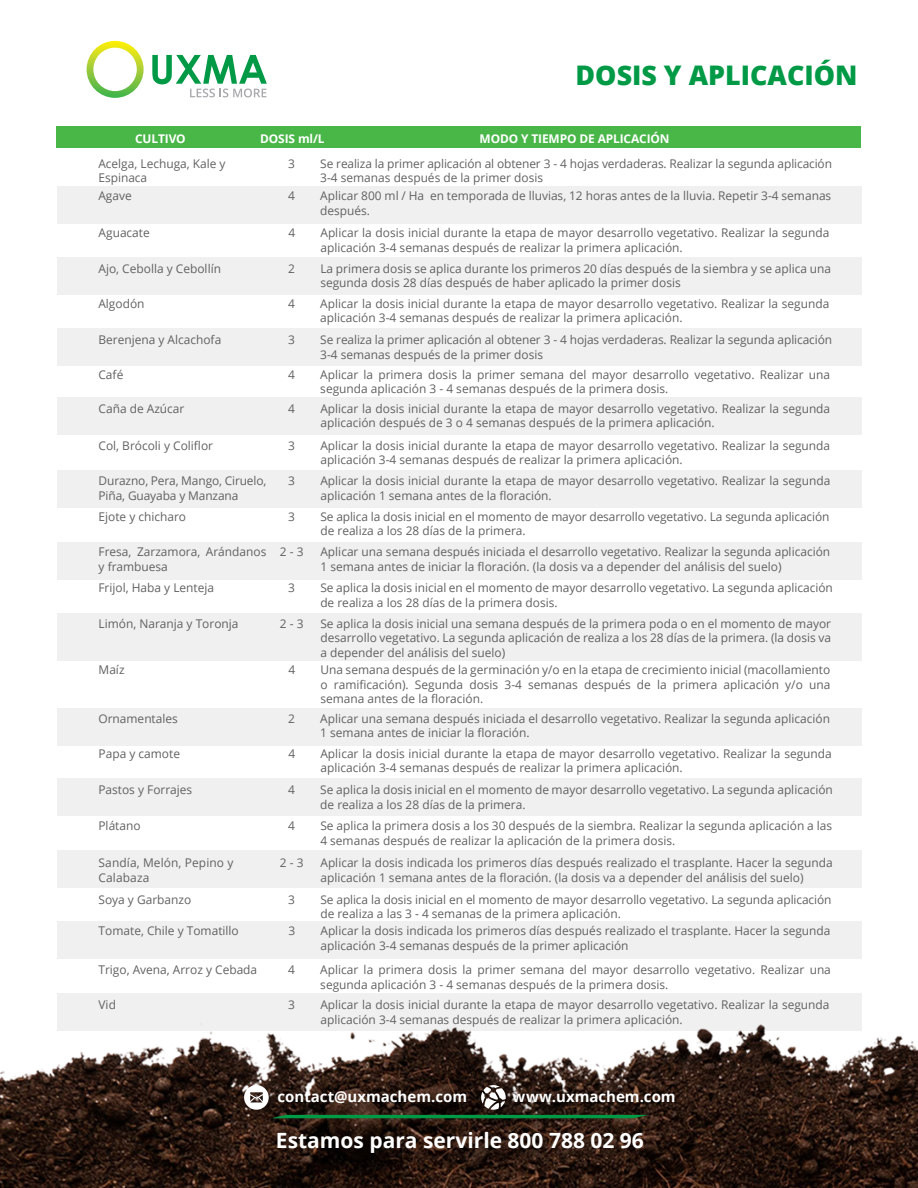
<style>
.page{position:relative;width:918px;height:1188px;background:#fff}
.page>*{position:absolute;margin:0;border:0;box-sizing:border-box;transform-origin:0 0}
.t1{font:800 27px "Open Sans";color:#009a46}
.t2{font:700 21px "Open Sans";color:#fff}
.t3{font:700 15px "Open Sans";color:#fff}
.t4{font:12px/14.4px "Open Sans";color:#606160}
.t5{font:700 12px "Open Sans";letter-spacing:-.01em;color:#fff}
</style>
<div class="page">
<img style="left:0;top:997px;width:918px;height:191px">
<div style="left:57px;top:186px;width:804px;height:38px;background:#f0f0f0"></div>
<div style="left:57px;top:328px;width:804px;height:37px;background:#f0f0f0"></div>
<div style="left:57px;top:257px;width:804px;height:38px;background:#f0f0f0"></div>
<div style="left:57px;top:397px;width:804px;height:38px;background:#f0f0f0"></div>
<div style="left:57px;top:613px;width:804px;height:47px;background:#f0f0f0"></div>
<div style="left:57px;top:778px;width:804px;height:38px;background:#f0f0f0"></div>
<div style="left:57px;top:708px;width:804px;height:38px;background:#f0f0f0"></div>
<div style="left:57px;top:851px;width:804px;height:37px;background:#f0f0f0"></div>
<div style="left:57px;top:921px;width:804px;height:38px;background:#f0f0f0"></div>
<div style="left:57px;top:993px;width:804px;height:38px;background:#f0f0f0"></div>
<div style="left:57px;top:542px;width:804px;height:38px;background:#f0f0f0"></div>
<div style="left:57px;top:471px;width:804px;height:37px;background:#f0f0f0"></div>
<div style="left:56px;top:126px;width:805px;height:22px;background:#49b748"></div>
<svg style="left:87px;top:41px;width:57px;height:57px"></svg>
<svg style="left:152px;top:55px;width:115px;height:42px"></svg>
<img style="left:264px;top:1143px;width:413px;height:45px">
<img style="left:232px;top:1073px;width:477px;height:70px">
<svg style="left:244px;top:1085px;width:404px;height:33px;background:#343225"></svg>
<h1 class="t1" style="left:576px;top:55px;width:283px">DOSIS Y APLICACIÓN</h1>
<p class="t5" style="left:135px;top:130px;width:52px">CULTIVO</p>
<p class="t5" style="left:260px;top:130px;width:66px">DOSIS ml/L</p>
<p class="t5" style="left:480px;top:130px;width:192px">MODO Y TIEMPO DE APLICACIÓN</p>
<p class="t4" style="left:98px;top:156px;width:129px">Acelga, Lechuga, Kale y<br>Espinaca</p>
<p class="t4" style="left:288px;top:156px;width:8px">3</p>
<p class="t4" style="left:320px;top:156px;width:513px">Se realiza la primer aplicación al obtener 3 - 4 hojas verdaderas. Realizar la segunda aplicación<br>3-4 semanas después de la primer dosis</p>
<p class="t4" style="left:98px;top:188px;width:35px">Agave</p>
<p class="t4" style="left:288px;top:188px;width:8px">4</p>
<p class="t4" style="left:320px;top:188px;width:513px">Aplicar 800 ml / Ha en temporada de lluvias, 12 horas antes de la lluvia. Repetir 3-4 semanas después.</p>
<p class="t4" style="left:99px;top:225px;width:53px">Aguacate</p>
<p class="t4" style="left:288px;top:225px;width:8px">4</p>
<p class="t4" style="left:320px;top:225px;width:511px">Aplicar la dosis inicial durante la etapa de mayor desarrollo vegetativo. Realizar la segunda aplicación 3-4 semanas después de realizar la primera aplicación.</p>
<p class="t4" style="left:99px;top:261px;width:124px">Ajo, Cebolla y Cebollín</p>
<p class="t4" style="left:288px;top:261px;width:8px">2</p>
<p class="t4" style="left:320px;top:261px;width:512px">La primera dosis se aplica durante los primeros 20 días después de la siembra y se aplica una segunda dosis 28 días después de haber aplicado la primer dosis</p>
<p class="t4" style="left:98px;top:296px;width:48px">Algodón</p>
<p class="t4" style="left:288px;top:296px;width:8px">4</p>
<p class="t4" style="left:320px;top:296px;width:511px">Aplicar la dosis inicial durante la etapa de mayor desarrollo vegetativo. Realizar la segunda aplicación 3-4 semanas después de realizar la primera aplicación.</p>
<p class="t4" style="left:98px;top:332px;width:124px">Berenjena y Alcachofa</p>
<p class="t4" style="left:288px;top:332px;width:8px">3</p>
<p class="t4" style="left:320px;top:332px;width:513px">Se realiza la primer aplicación al obtener 3 - 4 hojas verdaderas. Realizar la segunda aplicación<br>3-4 semanas después de la primer dosis</p>
<p class="t4" style="left:98px;top:367px;width:26px">Café</p>
<p class="t4" style="left:288px;top:367px;width:8px">4</p>
<p class="t4" style="left:320px;top:367px;width:511px">Aplicar la primera dosis la primer semana del mayor desarrollo vegetativo. Realizar una segunda aplicación 3 - 4 semanas después de la primera dosis.</p>
<p class="t4" style="left:99px;top:401px;width:87px">Caña de Azúcar</p>
<p class="t4" style="left:288px;top:401px;width:8px">4</p>
<p class="t4" style="left:320px;top:401px;width:511px">Aplicar la dosis inicial durante la etapa de mayor desarrollo vegetativo. Realizar la segunda aplicación después de 3 o 4 semanas después de la primera aplicación.</p>
<p class="t4" style="left:99px;top:438px;width:116px">Col, Brócoli y Coliflor</p>
<p class="t4" style="left:288px;top:438px;width:8px">3</p>
<p class="t4" style="left:320px;top:438px;width:511px">Aplicar la dosis inicial durante la etapa de mayor desarrollo vegetativo. Realizar la segunda aplicación 3-4 semanas después de realizar la primera aplicación.</p>
<p class="t4" style="left:99px;top:473px;width:169px">Durazno, Pera, Mango, Ciruelo,<br>Piña, Guayaba y Manzana</p>
<p class="t4" style="left:288px;top:473px;width:8px">3</p>
<p class="t4" style="left:320px;top:473px;width:511px">Aplicar la dosis inicial durante la etapa de mayor desarrollo vegetativo. Realizar la segunda aplicación 1 semana antes de la floración.</p>
<p class="t4" style="left:99px;top:509px;width:89px">Ejote y chicharo</p>
<p class="t4" style="left:288px;top:509px;width:8px">3</p>
<p class="t4" style="left:320px;top:509px;width:511px">Se aplica la dosis inicial en el momento de mayor desarrollo vegetativo. La segunda aplicación de realiza a los 28 días de la primera.</p>
<p class="t4" style="left:99px;top:545px;width:169px">Fresa, Zarzamora, Arándanos y frambuesa</p>
<p class="t4" style="left:280px;top:545px;width:25px">2 - 3</p>
<p class="t4" style="left:320px;top:545px;width:511px">Aplicar una semana después iniciada el desarrollo vegetativo. Realizar la segunda aplicación<br>1 semana antes de iniciar la floración. (la dosis va a depender del análisis del suelo)</p>
<p class="t4" style="left:98px;top:580px;width:117px">Frijol, Haba y Lenteja</p>
<p class="t4" style="left:288px;top:580px;width:8px">3</p>
<p class="t4" style="left:320px;top:580px;width:514px">Se aplica la dosis inicial en el momento de mayor desarrollo vegetativo. La segunda aplicación de realiza a los 28 días de la primera dosis.</p>
<p class="t4" style="left:99px;top:616px;width:141px">Limón, Naranja y Toronja</p>
<p class="t4" style="left:280px;top:616px;width:25px">2 - 3</p>
<p class="t4" style="left:320px;top:616px;width:512px;text-align:justify">Se aplica la dosis inicial una semana después de la primera poda o en el momento de mayor desarrollo vegetativo. La segunda aplicación de realiza a los 28 días de la primera. (la dosis va a depender del análisis del suelo)</p>
<p class="t4" style="left:99px;top:662px;width:27px">Maíz</p>
<p class="t4" style="left:288px;top:662px;width:8px">4</p>
<p class="t4" style="left:320px;top:662px;width:511px;text-align:justify">Una semana después de la germinación y/o en la etapa de crecimiento inicial (macollamiento o ramificación). Segunda dosis 3-4 semanas después de la primera aplicación y/o una semana antes de la floración.</p>
<p class="t4" style="left:98px;top:711px;width:81px">Ornamentales</p>
<p class="t4" style="left:288px;top:711px;width:8px">2</p>
<p class="t4" style="left:320px;top:711px;width:511px">Aplicar una semana después iniciada el desarrollo vegetativo. Realizar la segunda aplicación<br>1 semana antes de iniciar la floración.</p>
<p class="t4" style="left:99px;top:746px;width:83px">Papa y camote</p>
<p class="t4" style="left:288px;top:746px;width:8px">4</p>
<p class="t4" style="left:320px;top:746px;width:513px">Aplicar la dosis inicial durante la etapa de mayor desarrollo vegetativo. Realizar la segunda aplicación 3-4 semanas después de realizar la primera aplicación.</p>
<p class="t4" style="left:98px;top:783px;width:95px">Pastos y Forrajes</p>
<p class="t4" style="left:288px;top:783px;width:8px">4</p>
<p class="t4" style="left:320px;top:783px;width:514px">Se aplica la dosis inicial en el momento de mayor desarrollo vegetativo. La segunda aplicación de realiza a los 28 días de la primera.</p>
<p class="t4" style="left:98px;top:818px;width:44px">Plátano</p>
<p class="t4" style="left:288px;top:818px;width:8px">4</p>
<p class="t4" style="left:320px;top:818px;width:513px">Se aplica la primera dosis a los 30 después de la siembra. Realizar la segunda aplicación a las<br>4 semanas después de realizar la aplicación de la primera dosis.</p>
<p class="t4" style="left:99px;top:855px;width:136px">Sandía, Melón, Pepino y<br>Calabaza</p>
<p class="t4" style="left:280px;top:855px;width:25px">2 - 3</p>
<p class="t4" style="left:320px;top:855px;width:514px">Aplicar la dosis indicada los primeros días después realizado el trasplante. Hacer la segunda aplicación 1 semana antes de la floración. (la dosis va a depender del análisis del suelo)</p>
<p class="t4" style="left:99px;top:892px;width:94px">Soya y Garbanzo</p>
<p class="t4" style="left:288px;top:892px;width:8px">3</p>
<p class="t4" style="left:320px;top:892px;width:513px">Se aplica la dosis inicial en el momento de mayor desarrollo vegetativo. La segunda aplicación de realiza a las 3 - 4 semanas de la primera aplicación.</p>
<p class="t4" style="left:99px;top:923px;width:142px">Tomate, Chile y Tomatillo</p>
<p class="t4" style="left:288px;top:923px;width:8px">3</p>
<p class="t4" style="left:320px;top:923px;width:512px">Aplicar la dosis indicada los primeros días después realizado el trasplante. Hacer la segunda aplicación 3-4 semanas después de la primer aplicación</p>
<p class="t4" style="left:98px;top:962px;width:160px">Trigo, Avena, Arroz y Cebada</p>
<p class="t4" style="left:288px;top:962px;width:8px">4</p>
<p class="t4" style="left:320px;top:962px;width:512px">Aplicar la primera dosis la primer semana del mayor desarrollo vegetativo. Realizar una segunda aplicación 3 - 4 semanas después de la primera dosis.</p>
<p class="t4" style="left:99px;top:997px;width:19px">Vid</p>
<p class="t4" style="left:288px;top:997px;width:8px">3</p>
<p class="t4" style="left:320px;top:997px;width:511px">Aplicar la dosis inicial durante la etapa de mayor desarrollo vegetativo. Realizar la segunda aplicación 3-4 semanas después de realizar la primera aplicación.</p>
<p class="t3" style="left:278px;top:1086px;width:191px">contact@uxmachem.com</p>
<p class="t3" style="left:512px;top:1086px;width:165px">www.uxmachem.com</p>
<h2 class="t2" style="left:276px;top:1126px;width:370px">Estamos para servirle 800 788 02 96</h2>
</div>
